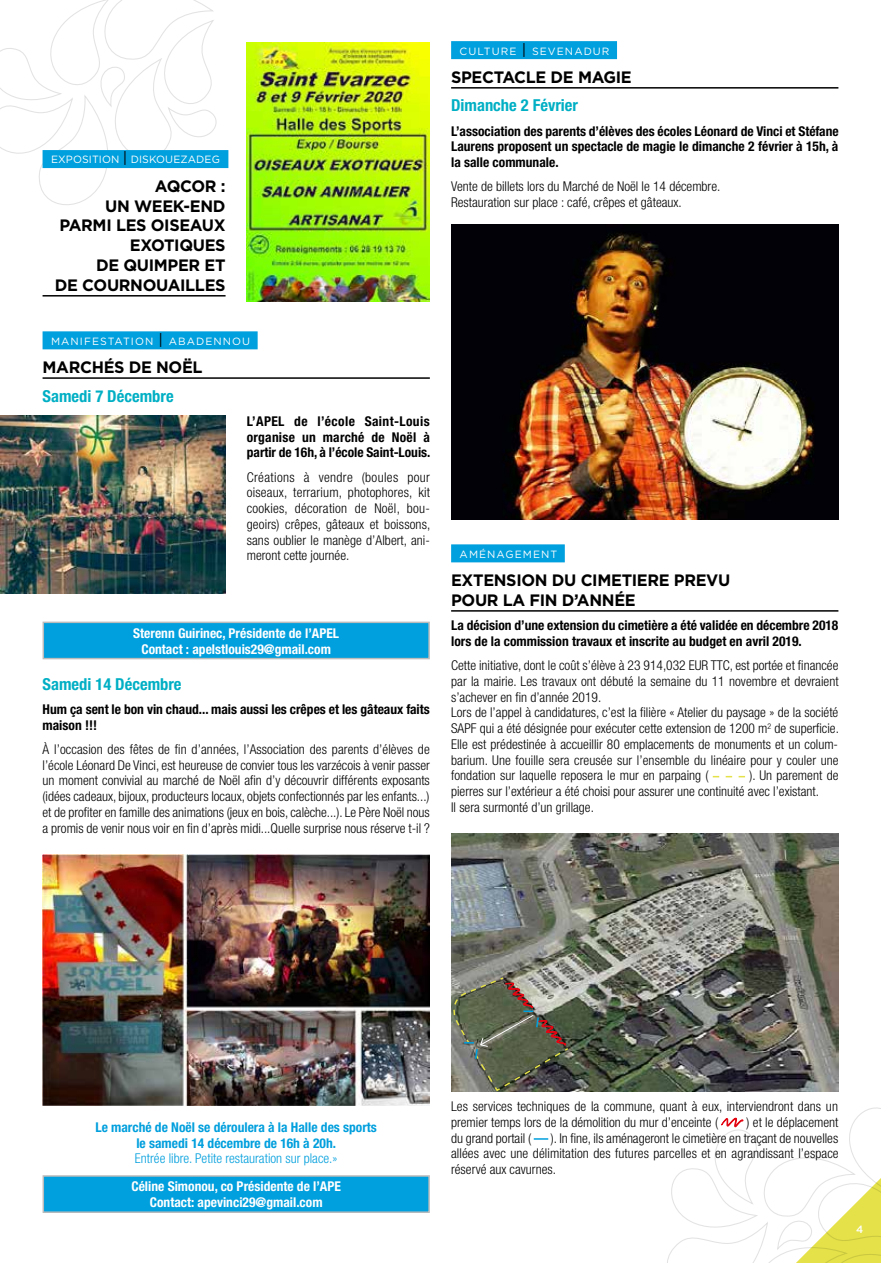
<style>
.page{position:relative;width:881px;height:1263px;background:#fff}
.page>*{position:absolute;margin:0;border:0;box-sizing:border-box;transform-origin:0 0}
.t1{font:700 16.5px/19.8px "Gotham";letter-spacing:-.02em;color:#000}
.t2{font:700 condensed 16.5px "Helvetica Neue";color:#00afc4}
.t3{font:300 condensed 13.5px/15.8px "Helvetica Neue";color:#000}
.t4{font:700 condensed 13.5px/15.8px "Helvetica Neue";color:#000;text-align:justify}
.t5{font:700 condensed 13.5px/15.8px "Helvetica Neue";color:#fff;text-align:center}
.t6{font:700 condensed 13.5px/15.8px "Helvetica Neue";color:#009fdd;text-align:center}
.t7{font:300 condensed 13.5px "Helvetica Neue";color:#009fdd}
.t8{font:10.5px "Gotham";letter-spacing:.1em;color:#fff}
.t9{font:10.5px "Gotham";letter-spacing:.01em;color:#fff}
.t10{font:500 10.5px "Gotham";color:#fff}
.s1{font-size:15px;color:#000}
</style>
<div class="page">
<svg style="left:0;top:0;width:226px;height:205px"></svg>
<div style="left:451px;top:41px;width:165px;height:18px;background:#009fdd"></div>
<hr style="left:451px;top:87px;width:387px;height:2px;background:#000">
<div style="left:451px;top:544px;width:113px;height:18px;background:#009fdd"></div>
<hr style="left:451px;top:610px;width:387px;height:2px;background:#000">
<svg style="left:712px;top:776px;width:32px;height:1px"></svg>
<svg style="left:667px;top:1107px;width:213px;height:156px"></svg>
<svg style="left:533px;top:1138px;width:15px;height:2px"></svg>
<div style="left:43px;top:150px;width:185px;height:18px;background:#009fdd"></div>
<hr style="left:43px;top:295px;width:182px;height:2px;background:#000">
<div style="left:43px;top:331px;width:214px;height:18px;background:#009fdd"></div>
<hr style="left:43px;top:377px;width:386px;height:2px;background:#000">
<div style="left:43px;top:622px;width:386px;height:37px;background:#009fdd"></div>
<div style="left:43px;top:622px;width:386px;height:37px;border:2px solid #bcbcbc"></div>
<div style="left:43px;top:1176px;width:386px;height:36px;background:#009fdd"></div>
<div style="left:43px;top:1175px;width:386px;height:38px;border:2px solid #bcbcbc"></div>
<img style="left:451px;top:224px;width:387px;height:295px">
<img style="left:247px;top:43px;width:182px;height:259px">
<img style="left:451px;top:833px;width:387px;height:259px">
<img style="left:0;top:416px;width:225px;height:177px">
<img style="left:43px;top:855px;width:386px;height:251px">
<img style="left:452px;top:976px;width:117px;height:116px">
<p class="t9" style="left:51px;top:153px;width:170px">EXPOSITION <span class="s1">|</span> DISKOUEZADEG</p>
<p class="t1" style="left:55px;top:176px;width:172px;text-align:right">AQCOR :<br>UN WEEK-END<br>PARMI LES OISEAUX<br>EXOTIQUES<br>DE QUIMPER ET<br>DE COURNOUAILLES</p>
<p class="t8" style="left:51px;top:334px;width:200px">MANIFESTATION <span class="s1">|</span> ABADENNOU</p>
<p class="t1" style="left:43px;top:357px;width:161px">MARCHÉS DE NOËL</p>
<p class="t2" style="left:43px;top:386px;width:132px">Samedi 7 Décembre</p>
<p class="t4" style="left:247px;top:413px;width:185px">L’APEL de l’école Saint-Louis organise un marché de Noël à partir de 16h, à l’école Saint-Louis.</p>
<p class="t3" style="left:247px;top:469px;width:185px;text-align:justify">Créations à vendre (boules pour oiseaux, terrarium, photophores, kit cookies, décoration de Noël, bou&shy;geoirs) crêpes, gâteaux et boissons, sans oublier le manège d’Albert, ani&shy;meront cette journée.</p>
<p class="t5" style="left:133px;top:625px;width:207px">Sterenn Guirinec, Présidente de l’APEL<br>Contact : apelstlouis29@gmail.com</p>
<p class="t2" style="left:43px;top:674px;width:140px">Samedi 14 Décembre</p>
<p class="t4" style="left:43px;top:701px;width:388px">Hum ça sent le bon vin chaud... mais aussi les crêpes et les gâteaux faits maison !!!</p>
<p class="t3" style="left:43px;top:741px;width:388px;text-align:justify">À l’occasion des fêtes de fin d’années, l’Association des parents d’élèves de l’école Léonard De Vinci, est heureuse de convier tous les varzécois à venir passer un moment convivial au marché de Noël afin d’y découvrir différents exposants (idées cadeaux, bijoux, producteurs locaux, objets confectionnés par les enfants...) et de profiter en famille des animations (jeux en bois, calèche...). Le Père Noël nous a promis de venir nous voir en fin d’après midi...Quelle surprise nous réserve t-il ?</p>
<p class="t8" style="left:459px;top:44px;width:151px">CULTURE <span class="s1">|</span> SEVENADUR</p>
<p class="t1" style="left:451px;top:67px;width:182px">SPECTACLE DE MAGIE</p>
<p class="t2" style="left:451px;top:95px;width:128px">Dimanche 2 Février</p>
<p class="t4" style="left:451px;top:123px;width:389px">L’association des parents d’élèves des écoles Léonard de Vinci et Stéfane Laurens proposent un spectacle de magie le dimanche 2 février à 15h, à la salle communale.</p>
<p class="t3" style="left:451px;top:179px;width:270px">Vente de billets lors du Marché de Noël le 14 décembre.<br>Restauration sur place : café, crêpes et gâteaux.</p>
<p class="t8" style="left:459px;top:547px;width:99px">AMÉNAGEMENT</p>
<p class="t1" style="left:451px;top:570px;width:280px">EXTENSION DU CIMETIERE PREVU<br>POUR LA FIN D’ANNÉE</p>
<p class="t4" style="left:451px;top:617px;width:388px">La décision d’une extension du cimetière a été validée en décembre 2018 lors de la commission travaux et inscrite au budget en avril 2019.</p>
<p class="t3" style="left:451px;top:657px;width:389px">Cette initiative, dont le coût s’élève à 23 914,032 EUR TTC, est portée et financée par la mairie. Les travaux ont débuté la semaine du 11 novembre et devraient s’achever en fin d’année 2019.<br>Lors de l’appel à candidatures, c’est la filière « Atelier du paysage » de la société SAPF qui a été désignée pour exécuter cette extension de 1200 m<sup>2</sup> de superficie.<br>Elle est prédestinée à accueillir 80 emplacements de monuments et un colum&shy;barium. Une fouille sera creusée sur l’ensemble du linéaire pour y couler une fondation sur laquelle reposera le mur en parpaing (</p>
<p class="t3" style="left:451px;top:768px;width:388px;text-indent:298px">). Un parement de pierres sur l’extérieur a été choisi pour assurer une continuité avec l’existant.<br>Il sera surmonté d’un grillage.</p>
<p class="t6" style="left:95px;top:1119px;width:283px">Le marché de Noël se déroulera à la Halle des sports le samedi 14 décembre de 16h à 20h.</p>
<p class="t7" style="left:135px;top:1151px;width:204px">Entrée libre. Petite restauration sur place.»</p>
<p class="t5" style="left:131px;top:1178px;width:211px">Céline Simonou, co Présidente de l’APE<br>Contact: apevinci29@gmail.com</p>
<p class="t3" style="left:451px;top:1098px;width:388px">Les services techniques de la commune, quant à eux, interviendront dans un premier temps lors de la démolition du mur d’enceinte (</p>
<p class="t3" style="left:746px;top:1114px;width:93px">) et le déplacement</p>
<p class="t3" style="left:451px;top:1130px;width:389px;text-align:justify;text-indent:100px">). In fine, ils aménageront le cimetière en traçant de nouvelles allées avec une délimitation des futures parcelles et en agrandissant l’espace réservé aux cavurnes.</p>
<p class="t3" style="left:451px;top:1130px;width:81px">du grand portail (</p>
<p class="t10" style="left:855px;top:1222px;width:9px">4</p>
</div>
